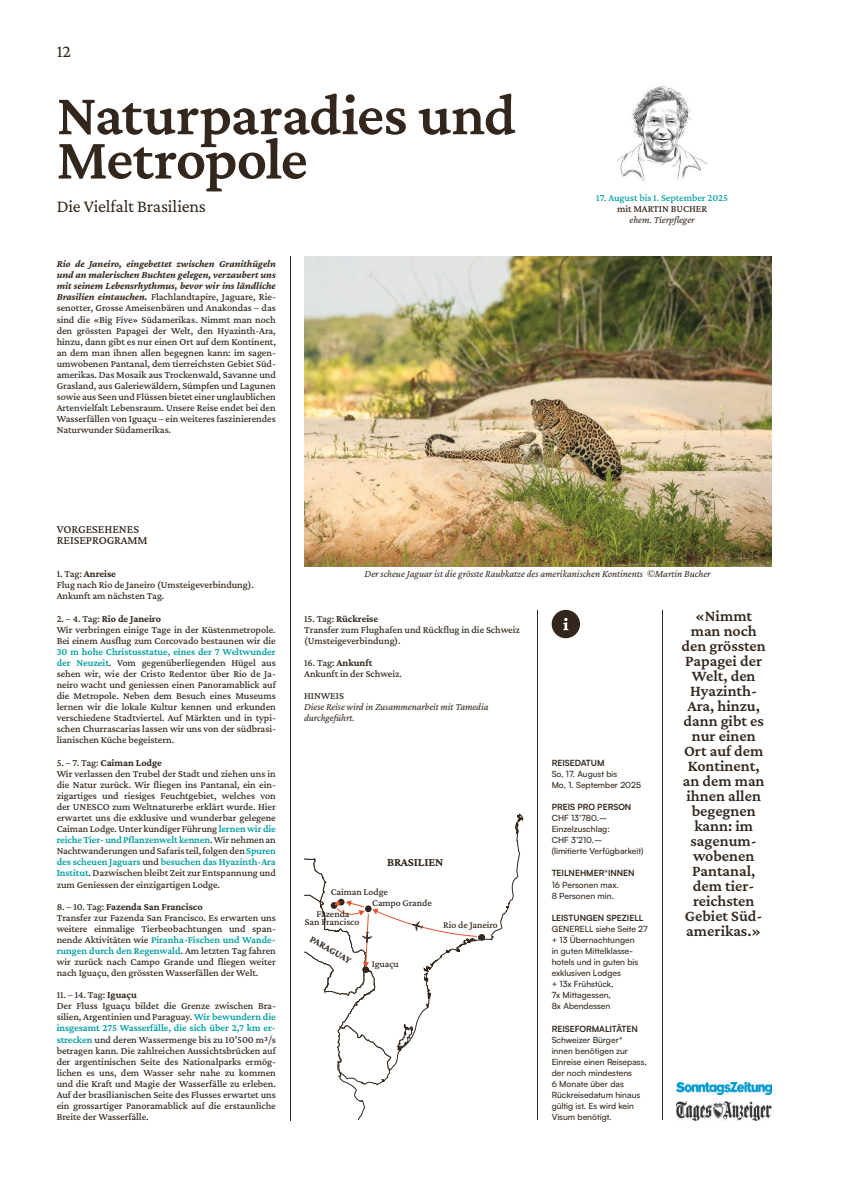
<style>
.page{position:relative;width:842px;height:1191px;background:#fff}
.page>*{position:absolute;margin:0;border:0;box-sizing:border-box;transform-origin:0 0}
.t1{font:600 60px/44.3px "Crimson Pro";letter-spacing:-.02em;color:#33271d}
.t2{font:18px "Crimson Pro";letter-spacing:-.01em;color:#33271d}
.t3{font:600 16px/15px "Crimson Pro";color:#33271d;text-align:center}
.t4{font:700 12.1px "Crimson Pro";letter-spacing:-.005em;color:#33271d}
.t5{font:500 12px/11.1px "Crimson Pro";letter-spacing:-.005em;color:#33271d}
.t6{font:500 10.2px/11.1px "Crimson Pro";letter-spacing:-.005em;color:#33271d}
.t7{font:italic 10.2px/11.1px "Crimson Pro";letter-spacing:-.005em;color:#33271d}
.t8{font:500 10.2px "Crimson Pro";letter-spacing:-.005em;color:#009da1}
.t9{font:500 9.9px/7.7px "Crimson Pro";letter-spacing:-.005em;color:#33271d;text-align:center}
.t10{font:700 9.9px "Crimson Pro";color:#33271d}
.t11{font:500 8.5px/11.1px "Satoshi";color:#33271d}
.t12{font:700 8.5px "Satoshi";letter-spacing:-.005em;color:#33271d}
.s1{font-weight:700;font-style:italic}
.s2{font-weight:700}
.s3{font-weight:600;color:#009da1}
</style>
<div class="page">
<img style="left:304px;top:256px;width:467px;height:311px">
<hr style="left:290px;top:256px;width:1px;height:864px;background:#33271d">
<hr style="left:662px;top:610px;width:1px;height:510px;background:#33271d">
<svg style="left:478px;top:813px;width:45px;height:128px"></svg>
<div style="left:478px;top:934px;width:7px;height:6px;background:#33271d;border-radius:50%"></div>
<svg style="left:304px;top:858px;width:174px;height:262px"></svg>
<div style="left:552px;top:610px;width:28px;height:28px;background:#33271d;border-radius:50%"></div>
<svg style="left:563px;top:618px;width:5px;height:12px"></svg>
<hr style="left:537px;top:610px;width:1px;height:510px;background:#33271d">
<img style="left:618px;top:86px;width:88px;height:96px">
<img style="left:676px;top:1082px;width:95px;height:12px">
<img style="left:676px;top:1101px;width:95px;height:19px">
<h2 class="t2" style="left:57px;top:39px;width:16px">12</h2>
<h1 class="t1" style="left:57px;top:92px;width:461px">Naturparadies und<br>Metropole</h1>
<h2 class="t2" style="left:57px;top:194px;width:151px">Die Vielfalt Brasiliens</h2>
<p class="t6" style="left:57px;top:258px;width:221px;text-align:justify"><span class="s1">Rio de Janeiro, eingebettet zwischen Granithügeln und an malerischen Buchten gelegen, verzaubert uns mit seinem Lebensrhythmus, bevor wir ins ländliche Brasilien eintauchen.</span> Flachlandtapire, Jaguare, Rie&shy;senotter, Grosse Ameisenbären und Anakondas – das sind die «Big Five» Südamerikas. Nimmt man noch den grössten Papagei der Welt, den Hyazinth-Ara, hinzu, dann gibt es nur einen Ort auf dem Kontinent, an dem man ihnen allen begegnen kann: im sagen&shy;umwobenen Pantanal, dem tierreichsten Gebiet Süd&shy;amerikas. Das Mosaik aus Trockenwald, Savanne und Grasland, aus Galeriewäldern, Sümpfen und Lagunen sowie aus Seen und Flüssen bietet einer unglaublichen Artenvielfalt Lebensraum. Unsere Reise endet bei den Wasserfällen von Iguaçu – ein weiteres faszinierendes Naturwunder Südamerikas.</p>
<p class="t8" style="left:596px;top:191px;width:133px">17. August bis 1. September 2025</p>
<p class="t6" style="left:617px;top:203px;width:92px">mit MARTIN BUCHER</p>
<p class="t7" style="left:629px;top:214px;width:67px">ehem. Tierpfleger</p>
<p class="t5" style="left:57px;top:523px;width:92px">VORGESEHENES<br>REISEPROGRAMM</p>
<p class="t6" style="left:57px;top:568px;width:199px">1. Tag: <span class="s2">Anreise<br></span>Flug nach Rio de Janeiro (Umsteigeverbindung).<br>Ankunft am nächsten Tag.</p>
<p class="t6" style="left:57px;top:612px;width:221px">2. – 4. Tag: <span class="s2">Rio de Janeiro<br></span>Wir verbringen einige Tage in der Küstenmetropole.<br>Bei einem Ausflug zum Corcovado bestaunen wir die</p>
<p class="t6" style="left:57px;top:646px;width:221px;text-align:justify"><span class="s3">30 m hohe Christusstatue, eines der 7 Weltwunder der Neuzeit</span>. Vom gegenüberliegenden Hügel aus sehen wir, wie der Cristo Redentor über Rio de Ja&shy;neiro wacht und geniessen einen Panoramablick auf die Metropole. Neben dem Besuch eines Museums lernen wir die lokale Kultur kennen und erkunden verschiedene Stadtviertel. Auf Märkten und in typi&shy;schen Churrascarias lassen wir uns von der südbrasi&shy;lianischen Küche begeistern.</p>
<p class="t6" style="left:57px;top:756px;width:221px">5. – 7. Tag: <span class="s2">Caiman Lodge<br></span>Wir verlassen den Trubel der Stadt und ziehen uns in die Natur zurück. Wir fliegen ins Pantanal, ein ein&shy;zigartiges und riesiges Feuchtgebiet, welches von der UNESCO zum Weltnaturerbe erklärt wurde. Hier erwartet uns die exklusive und wunderbar gelegene Caiman Lodge. Unter kundiger Führung <span class="s3">lernen wir die reiche Tier- und Pflanzenwelt kennen</span>. Wir nehmen an Nachtwanderungen und Safaris teil, folgen den <span class="s3">Spuren des scheuen Jaguars</span> und <span class="s3">besuchen das Hyazinth-Ara Institut</span>. Dazwischen bleibt Zeit zur Entspannung und zum Geniessen der einzigartigen Lodge.</p>
<p class="t6" style="left:57px;top:900px;width:221px">8. – 10. Tag: <span class="s2">Fazenda San Francisco<br></span>Transfer zur Fazenda San Francisco. Es erwarten uns weitere einmalige Tierbeobachtungen und span&shy;nende Aktivitäten wie <span class="s3">Piranha-Fischen und Wande&shy;rungen durch den Regenwald</span>. Am letzten Tag fahren wir zurück nach Campo Grande und fliegen weiter nach Iguaçu, den grössten Wasserfällen der Welt.</p>
<p class="t6" style="left:57px;top:989px;width:221px">11. – 14. Tag: <span class="s2">Iguaçu<br></span>Der Fluss Iguaçu bildet die Grenze zwischen Bra&shy;silien, Argentinien und Paraguay. <span class="s3">Wir bewundern die insgesamt 275 Wasserfälle, die sich über 2,7 km er&shy;strecken</span> und deren Wassermenge bis zu 10’500 m³/s betragen kann. Die zahlreichen Aussichtsbrücken auf der argentinischen Seite des Nationalparks ermög&shy;lichen es uns, dem Wasser sehr nahe zu kommen und die Kraft und Magie der Wasserfälle zu erleben.<br>Auf der brasilianischen Seite des Flusses erwartet uns ein grossartiger Panoramablick auf die erstaunliche Breite der Wasserfälle.</p>
<p class="t7" style="left:365px;top:568px;width:348px">Der scheue Jaguar ist die grösste Raubkatze des amerikanischen Kontinents ©Martin Bucher</p>
<p class="t6" style="left:304px;top:612px;width:217px">15. Tag: <span class="s2">Rückreise<br></span>Transfer zum Flughafen und Rückflug in die Schweiz (Umsteigeverbindung).</p>
<p class="t6" style="left:304px;top:657px;width:99px">16. Tag: <span class="s2">Ankunft<br></span>Ankunft in der Schweiz.</p>
<p class="t6" style="left:304px;top:690px;width:41px">HINWEIS</p>
<p class="t7" style="left:304px;top:701px;width:186px">Diese Reise wird in Zusammenarbeit mit Tamedia durchgeführt.</p>
<p class="t4" style="left:387px;top:854px;width:58px">BRASILIEN</p>
<p class="t9" style="left:331px;top:887px;width:59px">Caiman Lodge</p>
<p class="t9" style="left:305px;top:909px;width:56px">Fazenda<br>San Francisco</p>
<p class="t10" style="left:314px;top:932px;width:48px;rotate:30deg">PARAGUAY</p>
<p class="t9" style="left:372px;top:898px;width:61px">Campo Grande</p>
<p class="t9" style="left:443px;top:920px;width:56px">Rio de Janeiro</p>
<p class="t9" style="left:372px;top:960px;width:29px">Iguaçu</p>
<p class="t12" style="left:552px;top:756px;width:54px">REISEDATUM</p>
<p class="t11" style="left:552px;top:767px;width:91px">So, 17. August bis<br>Mo, 1. September 2025</p>
<p class="t12" style="left:552px;top:800px;width:81px">PREIS PRO PERSON</p>
<p class="t11" style="left:552px;top:812px;width:93px">CHF 13‘780.–<br>Einzelzuschlag:<br>CHF 3’210.–<br>(limitierte Verfügbarkeit)</p>
<p class="t12" style="left:552px;top:867px;width:84px">TEILNEHMER*INNEN</p>
<p class="t11" style="left:552px;top:878px;width:69px">16 Personen max.<br>8 Personen min.</p>
<p class="t12" style="left:552px;top:911px;width:93px">LEISTUNGEN SPEZIELL</p>
<p class="t11" style="left:552px;top:922px;width:97px">GENERELL siehe Seite 27 + 13 Übernachtungen<br>in guten Mittelklasse&shy;hotels und in guten bis exklusiven Lodges<br>+ 13x Frühstück,<br>7x Mittagessen,<br>8x Abendessen</p>
<p class="t12" style="left:552px;top:1022px;width:88px">REISEFORMALITÄTEN</p>
<p class="t11" style="left:552px;top:1033px;width:97px">Schweizer Bürger*<br>innen benötigen zur<br>Einreise einen Reisepass, der noch mindestens<br>6 Monate über das<br>Rückreisedatum hinaus gültig ist. Es wird kein<br>Visum benötigt.</p>
<h3 class="t3" style="left:682px;top:608px;width:86px">«Nimmt man noch den grössten<br>Papagei der<br>Welt, den<br>Hyazinth-<br>Ara, hinzu, dann gibt es nur einen<br>Ort auf dem<br>Kontinent, an dem man ihnen allen begegnen kann: im sagenum&shy;wobenen<br>Pantanal, dem tier&shy;reichsten<br>Gebiet Süd&shy;amerikas.»</h3>
</div>
